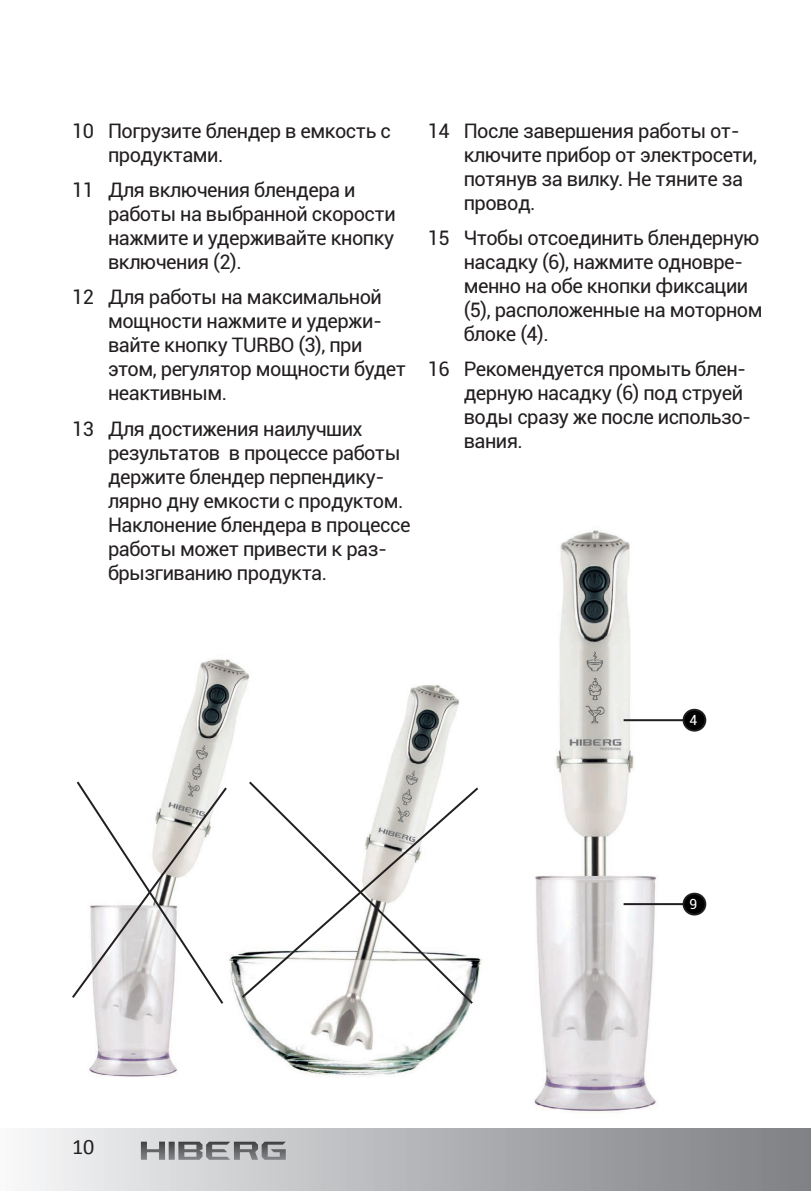
<style>
.page{position:relative;width:811px;height:1191px;background:#fff}
.page>*{position:absolute;margin:0;border:0;box-sizing:border-box;transform-origin:0 0}
.t1{font:22px "Calibri";color:#231f20}
.t2{font:20px/24px "Roboto";letter-spacing:-.025em;color:#231f20}
.t3{font:14px "Roboto";color:#fff}
</style>
<div class="page">
<div style="left:0;top:1128px;width:811px;height:63px;background:linear-gradient(to right,#f5f5f7,#7b7d81)"></div>
<svg style="left:141px;top:1141px;width:24px;height:18px"></svg>
<svg style="left:169px;top:1141px;width:6px;height:18px"></svg>
<svg style="left:178px;top:1141px;width:108px;height:18px;background:#939497"></svg>
<img style="left:89px;top:659px;width:393px;height:418px">
<img style="left:534px;top:530px;width:152px;height:583px">
<svg style="left:240px;top:785px;width:240px;height:215px"></svg>
<svg style="left:72px;top:779px;width:157px;height:227px"></svg>
<svg style="left:247px;top:779px;width:228px;height:227px"></svg>
<hr style="left:623px;top:903px;width:71px;height:2px;background:#231f20">
<div style="left:683px;top:893px;width:22px;height:21px;background:#000;border-radius:50%"></div>
<div style="left:682px;top:892px;width:24px;height:23px;border:2px solid #231f20;border-radius:50%"></div>
<hr style="left:623px;top:719px;width:71px;height:2px;background:#231f20">
<div style="left:683px;top:709px;width:22px;height:21px;background:#000;border-radius:50%"></div>
<div style="left:682px;top:709px;width:24px;height:22px;border:2px solid #231f20;border-radius:50%"></div>
<p class="t2" style="left:108px;top:118px;width:284px;text-indent:-36px">10 Погрузите блендер в емкость с продуктами.</p>
<p class="t2" style="left:108px;top:177px;width:289px;text-indent:-36px">11 Для включения блендера и работы на выбранной скорости нажмите и удерживайте кнопку включения (2).</p>
<p class="t2" style="left:108px;top:284px;width:299px;text-indent:-36px">12 Для работы на максимальной мощности нажмите и удержи&shy;вайте кнопку TURBO (3), при этом, регулятор мощности будет неактивным.</p>
<p class="t2" style="left:108px;top:416px;width:304px;text-indent:-36px">13 Для достижения наилучших результатов в процессе работы держите блендер перпендику&shy;лярно дну емкости с продуктом.<br>Наклонение блендера в процессе работы может привести к раз&shy;брызгиванию продукта.</p>
<p class="t2" style="left:464px;top:118px;width:295px;text-indent:-36px">14 После завершения работы от&shy;ключите прибор от электросети, потянув за вилку. Не тяните за провод.</p>
<p class="t2" style="left:464px;top:225px;width:300px;text-indent:-36px">15 Чтобы отсоединить блендерную насадку (6), нажмите одновре&shy;менно на обе кнопки фиксации (5), расположенные на моторном блоке (4).</p>
<p class="t2" style="left:464px;top:356px;width:289px;text-indent:-36px">16 Рекомендуется промыть блен&shy;дерную насадку (6) под струей воды сразу же после использо&shy;вания.</p>
<p class="t3" style="left:689px;top:710px;width:9px">4</p>
<p class="t3" style="left:689px;top:894px;width:9px">9</p>
<p class="t1" style="left:72px;top:1133px;width:24px">10</p>
</div>
